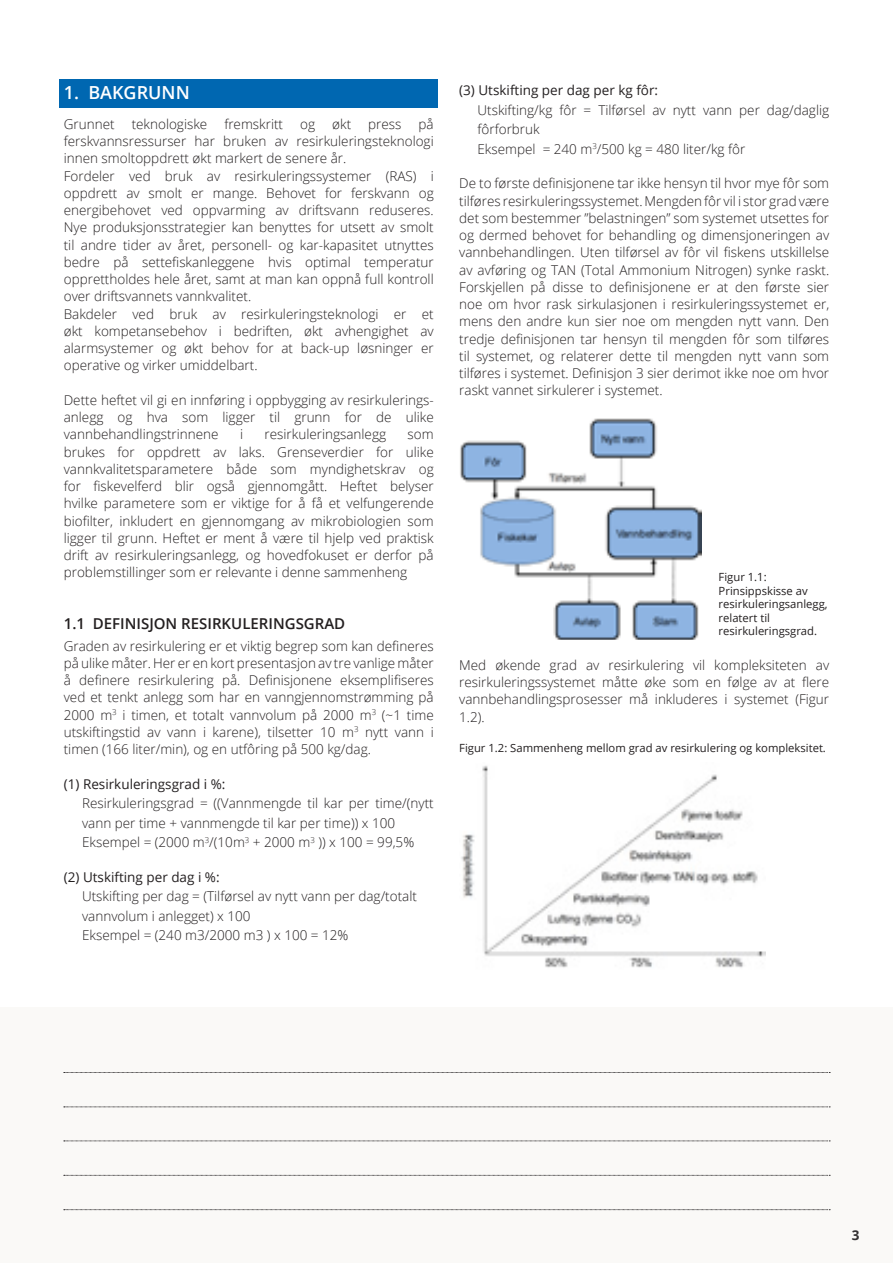
<style>
.page{position:relative;width:893px;height:1263px;background:#fff}
.page>*{position:absolute;margin:0;border:0;box-sizing:border-box;transform-origin:0 0}
.t1{font:600 18px "Open Sans";color:#fff}
.t2{font:600 15px "Open Sans";color:#231f20}
.t3{font:300 13.5px/17.2px "Open Sans";color:#231f20;text-align:justify}
.t4{font:13.5px "Open Sans";color:#231f20}
.t5{font:700 13.5px "Open Sans";color:#323031}
.t6{font:11.25px/13.5px "Open Sans";color:#231f20}
</style>
<div class="page">
<div style="left:0;top:1008px;width:893px;height:255px;background:#faf9f7"></div>
<div style="left:60px;top:79px;width:378px;height:28px;background:#0067b1"></div>
<img style="left:460px;top:418px;width:242px;height:222px">
<img style="left:461px;top:765px;width:304px;height:203px">
<svg style="left:64px;top:1209px;width:766px;height:1px"></svg>
<svg style="left:64px;top:1175px;width:766px;height:1px"></svg>
<svg style="left:64px;top:1141px;width:766px;height:1px"></svg>
<svg style="left:64px;top:1106px;width:766px;height:1px"></svg>
<svg style="left:64px;top:1072px;width:766px;height:1px"></svg>
<h1 class="t1" style="left:64px;top:80px;width:127px">1. BAKGRUNN</h1>
<p class="t3" style="left:64px;top:115px;width:52px">Grunnet</p>
<p class="t3" style="left:132px;top:115px;width:77px">teknologiske</p>
<p class="t3" style="left:224px;top:115px;width:60px">fremskritt</p>
<p class="t3" style="left:300px;top:115px;width:16px">og</p>
<p class="t3" style="left:332px;top:115px;width:20px">økt</p>
<p class="t3" style="left:368px;top:115px;width:35px">press</p>
<p class="t3" style="left:64px;top:115px;width:371px;text-align:left;text-indent:355px">på ferskvannsressurser har bruken av resirkuleringsteknologi innen smoltoppdrett økt markert de senere år.<br>Fordeler ved bruk av resirkuleringssystemer (RAS) i oppdrett av smolt er mange. Behovet for ferskvann og energibehovet ved oppvarming av driftsvann reduseres.<br>Nye produksjonsstrategier kan benyttes for utsett av smolt til andre tider av året, personell- og kar-kapasitet utnyttes bedre på settefiskanleggene hvis optimal temperatur opprettholdes hele året, samt at man kan oppnå full kontroll over driftsvannets vannkvalitet.<br>Bakdeler ved bruk av resirkuleringsteknologi er et økt kompetansebehov i bedriften, økt avhengighet av alarmsystemer og økt behov for at back-up løsninger er operative og virker umiddelbart.</p>
<p class="t3" style="left:64px;top:391px;width:371px">Dette heftet vil gi en innføring i oppbygging av resirkulerings&shy;anlegg og hva som ligger til grunn for de ulike vannbehandlingstrinnene</p>
<p class="t3" style="left:240px;top:425px;width:5px">i</p>
<p class="t3" style="left:265px;top:425px;width:123px">resirkuleringsanlegg</p>
<p class="t3" style="left:64px;top:425px;width:371px;text-indent:344px">som brukes for oppdrett av laks. Grenseverdier for ulike vannkvalitetsparametere både som myndighetskrav og for fiskevelferd blir også gjennomgått. Heftet belyser hvilke parametere som er viktige for å få et velfungerende biofilter, inkludert en gjennomgang av mikrobiologien som ligger til grunn. Heftet er ment å være til hjelp ved praktisk drift av resirkuleringsanlegg, og hovedfokuset er derfor på problemstillinger som er relevante i denne sammenheng</p>
<p class="t2" style="left:64px;top:613px;width:283px">1.1 DEFINISJON RESIRKULERINGSGRAD</p>
<p class="t3" style="left:64px;top:637px;width:371px">Graden av resirkulering er et viktig begrep som kan defineres på ulike måter. Her er en kort presentasjon av tre vanlige måter å definere resirkulering på. Definisjonene eksemplifiseres ved et tenkt anlegg som har en vanngjennomstrømming på 2000 m<sup>3</sup> i timen, et totalt vannvolum på 2000 m<sup>3</sup> (~1 time utskiftingstid av vann i karene), tilsetter 10 m<sup>3</sup> nytt vann i timen (166 liter/min), og en utfôring på 500 kg/dag.</p>
<p class="t4" style="left:64px;top:774px;width:163px">(1) Resirkuleringsgrad i %:</p>
<p class="t3" style="left:82px;top:793px;width:353px;line-height:19.5px;text-align:left">Resirkuleringsgrad = ((Vannmengde til kar per time/(nytt vann per time + vannmengde til kar per time)) x 100<br>Eksempel = (2000 m<sup>3</sup>/(10m<sup>3</sup> + 2000 m<sup>3</sup> )) x 100 = 99,5%</p>
<p class="t4" style="left:64px;top:867px;width:157px">(2) Utskifting per dag i %:</p>
<p class="t3" style="left:82px;top:886px;width:336px;line-height:19.5px;text-align:left">Utskifting per dag = (Tilførsel av nytt vann per dag/totalt vannvolum i anlegget) x 100<br>Eksempel = (240 m3/2000 m3 ) x 100 = 12%</p>
<p class="t4" style="left:459px;top:81px;width:200px">(3) Utskifting per dag per kg fôr:</p>
<p class="t3" style="left:477px;top:100px;width:353px;line-height:19.5px;text-align:left">Utskifting/kg fôr = Tilførsel av nytt vann per dag/daglig fôrforbruk<br>Eksempel = 240 m<sup>3</sup>/500 kg = 480 liter/kg fôr</p>
<p class="t3" style="left:459px;top:174px;width:371px">De to første definisjonene tar ikke hensyn til hvor mye fôr som tilføres resirkuleringssystemet. Mengden fôr vil i stor grad være det som bestemmer ”belastningen” som systemet utsettes for og dermed behovet for behandling og dimensjoneringen av vannbehandlingen. Uten tilførsel av fôr vil fiskens utskillelse av avføring og TAN (Total Ammonium Nitrogen) synke raskt.<br>Forskjellen på disse to definisjonene er at den første sier noe om hvor rask sirkulasjonen i resirkuleringssystemet er, mens den andre kun sier noe om mengden nytt vann. Den tredje definisjonen tar hensyn til mengden fôr som tilføres til systemet, og relaterer dette til mengden nytt vann som tilføres i systemet. Definisjon 3 sier derimot ikke noe om hvor raskt vannet sirkulerer i systemet.</p>
<p class="t6" style="left:719px;top:570px;width:110px">Figur 1.1:<br>Prinsippskisse av resirkuleringsanlegg, relatert til resirkuleringsgrad.</p>
<p class="t3" style="left:459px;top:656px;width:371px">Med økende grad av resirkulering vil kompleksiteten av resirkuleringssystemet måtte øke som en følge av at flere vannbehandlingsprosesser må inkluderes i systemet (Figur 1.2).</p>
<p class="t6" style="left:459px;top:741px;width:368px">Figur 1.2: Sammenheng mellom grad av resirkulering og kompleksitet.</p>
<p class="t5" style="left:852px;top:1225px;width:9px">3</p>
</div>
